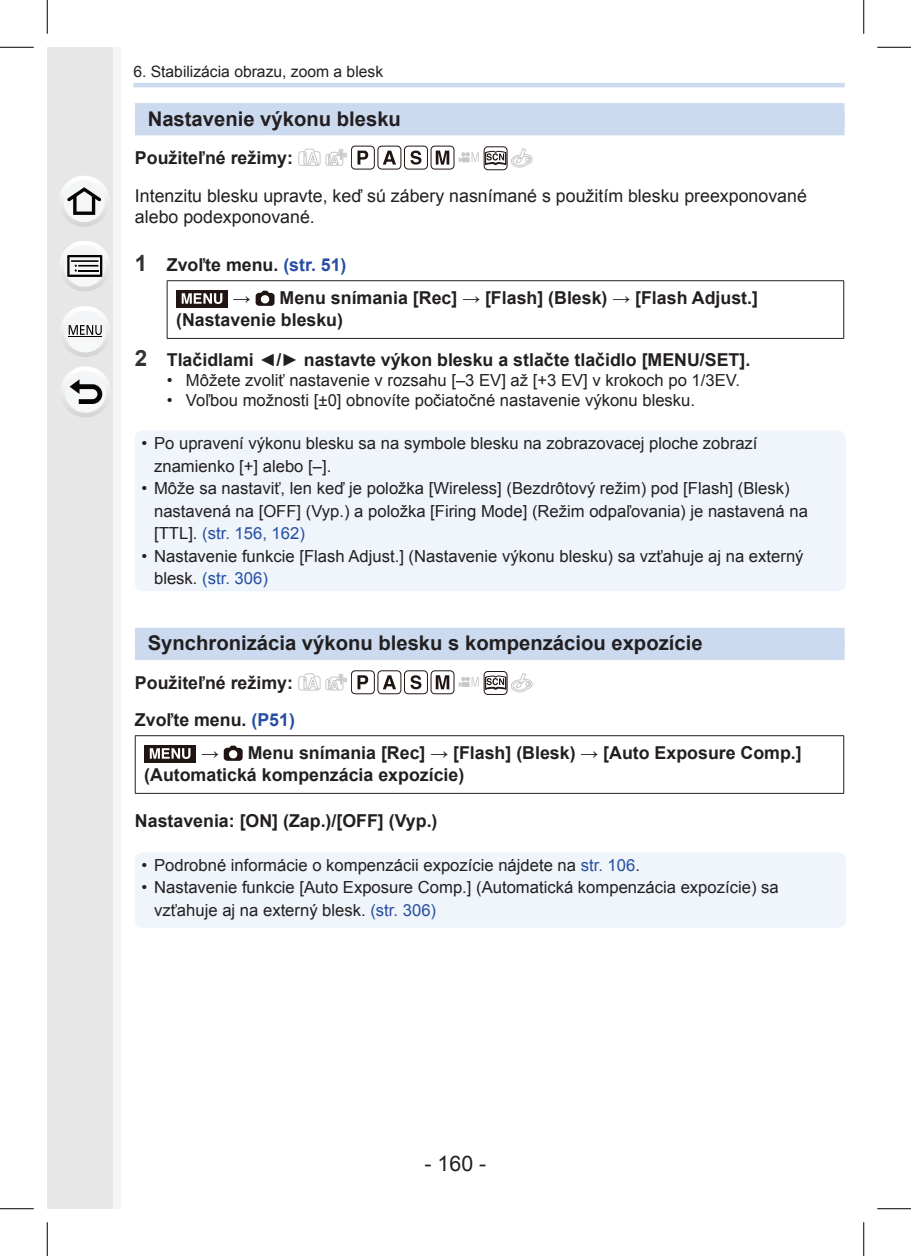
<style>
.page{position:relative;width:911px;height:1256px;background:#fff}
.page>*{position:absolute;margin:0;border:0;box-sizing:border-box;transform-origin:0 0}
.t1{font:21.38px "Arial";color:#231f20}
.Podnadpis_svetlo_mod{font:700 20.25px "Arial";color:#231f20}
.Základný_text_-_7_9{font:700 17.78px/21.4px "Arial";color:#231f20}
.Základný_text_-_7_9-2{font:17.78px/21.4px "Arial";color:#231f20}
.Odsadene_5{font:700 17.78px "Arial";color:#231f20}
.Odsadene_7_Ja{font:16.65px/22.5px "Arial";color:#231f20}
.t2{font:15.75px "Arial";color:#231f20}
.s1{font-size:22.5px;color:#313232}
.s2{color:#264ea2}
.s3{font-weight:400}
</style>
<div class="page">
<div style="left:47px;top:47px;width:74px;height:1161px;background:#e6e7e6"></div>
<div style="left:113px;top:47px;width:8px;height:1161px;background:#f4f5f6"></div>
<hr style="left:133px;top:83px;width:711px;height:4px;background:#ccdaef">
<div style="left:59px;top:176px;width:51px;height:51px;background:linear-gradient(to bottom,#fff,#d5d5d6);border-radius:26px"></div>
<div style="left:63px;top:180px;width:42px;height:42px;background:#f5f6f7;border-radius:21px"></div>
<svg style="left:67px;top:187px;width:34px;height:28px"></svg>
<svg style="left:60px;top:241px;width:49px;height:50px"></svg>
<svg style="left:61px;top:306px;width:49px;height:51px"></svg>
<hr style="left:68px;top:336px;width:34px;height:1px;background:#040503">
<svg style="left:60px;top:366px;width:51px;height:51px"></svg>
<div style="left:65px;top:371px;width:41px;height:41px;background:#f5f7f7;border-radius:21px"></div>
<svg style="left:70px;top:379px;width:32px;height:25px"></svg>
<div style="left:135px;top:103px;width:709px;height:23px;background:#ccdaef"></div>
<div style="left:135px;top:113px;width:709px;height:22px;background:#ccdaef"></div>
<div style="left:135px;top:627px;width:709px;height:23px;background:#ccdaef"></div>
<div style="left:135px;top:637px;width:709px;height:23px;background:#ccdaef"></div>
<svg style="left:298px;top:148px;width:49px;height:18px"></svg>
<div style="left:351px;top:146px;width:24px;height:23px;border:1px solid #201512;border-radius:4px"></div>
<svg style="left:357px;top:151px;width:11px;height:14px"></svg>
<div style="left:378px;top:146px;width:23px;height:23px;border:1px solid #201512;border-radius:4px"></div>
<svg style="left:383px;top:151px;width:13px;height:14px"></svg>
<div style="left:404px;top:146px;width:24px;height:23px;border:1px solid #201512;border-radius:4px"></div>
<svg style="left:410px;top:151px;width:11px;height:14px"></svg>
<div style="left:431px;top:146px;width:23px;height:23px;border:1px solid #201512;border-radius:4px"></div>
<svg style="left:436px;top:151px;width:13px;height:14px"></svg>
<svg style="left:459px;top:152px;width:20px;height:10px"></svg>
<div style="left:484px;top:146px;width:23px;height:24px;border:1px solid #201512;border-radius:4px"></div>
<svg style="left:485px;top:148px;width:48px;height:20px"></svg>
<hr style="left:167px;top:280px;width:677px;height:1px;background:#231f20">
<hr style="left:167px;top:281px;width:1px;height:57px;background:#231f20">
<hr style="left:843px;top:281px;width:1px;height:57px;background:#231f20">
<hr style="left:167px;top:338px;width:677px;height:1px;background:#231f20">
<div style="left:176px;top:290px;width:52px;height:17px;background:#201512"></div>
<svg style="left:182px;top:293px;width:40px;height:11px"></svg>
<svg style="left:256px;top:291px;width:19px;height:15px"></svg>
<div style="left:136px;top:431px;width:708px;height:159px;background:#eff5fb;border-radius:6px"></div>
<div style="left:135px;top:430px;width:711px;height:161px;border:2px solid #eff5fb;border-radius:6px"></div>
<svg style="left:298px;top:673px;width:49px;height:17px"></svg>
<div style="left:351px;top:670px;width:24px;height:24px;border:1px solid #201512;border-radius:4px"></div>
<svg style="left:357px;top:675px;width:11px;height:14px"></svg>
<div style="left:378px;top:670px;width:23px;height:24px;border:1px solid #201512;border-radius:4px"></div>
<svg style="left:383px;top:675px;width:13px;height:14px"></svg>
<div style="left:404px;top:670px;width:24px;height:24px;border:1px solid #201512;border-radius:4px"></div>
<svg style="left:410px;top:675px;width:11px;height:14px"></svg>
<div style="left:431px;top:670px;width:23px;height:24px;border:1px solid #201512;border-radius:4px"></div>
<svg style="left:436px;top:675px;width:13px;height:14px"></svg>
<svg style="left:459px;top:676px;width:20px;height:11px"></svg>
<div style="left:484px;top:671px;width:23px;height:23px;border:1px solid #201512;border-radius:4px"></div>
<svg style="left:485px;top:672px;width:48px;height:20px"></svg>
<hr style="left:135px;top:735px;width:709px;height:1px;background:#231f20">
<hr style="left:135px;top:736px;width:1px;height:57px;background:#231f20">
<hr style="left:843px;top:736px;width:1px;height:57px;background:#231f20">
<hr style="left:135px;top:793px;width:709px;height:1px;background:#231f20">
<div style="left:144px;top:744px;width:52px;height:18px;background:#201512"></div>
<svg style="left:150px;top:748px;width:40px;height:11px"></svg>
<svg style="left:224px;top:745px;width:19px;height:15px"></svg>
<div style="left:136px;top:853px;width:708px;height:73px;background:#eff5fb;border-radius:6px"></div>
<div style="left:135px;top:852px;width:711px;height:75px;border:2px solid #eff5fb;border-radius:6px"></div>
<hr style="left:0;top:47px;width:34px;height:1px;background:#000">
<hr style="left:877px;top:47px;width:34px;height:1px;background:#000">
<hr style="left:0;top:1208px;width:34px;height:1px;background:#000">
<hr style="left:877px;top:1208px;width:34px;height:1px;background:#000">
<hr style="left:47px;top:0;width:1px;height:34px;background:#000">
<hr style="left:47px;top:1222px;width:1px;height:33px;background:#000">
<hr style="left:863px;top:0;width:1px;height:34px;background:#000">
<hr style="left:863px;top:1222px;width:1px;height:33px;background:#000">
<p class="t2" style="left:133px;top:61px;width:251px">6. Stabilizácia obrazu, zoom a blesk</p>
<p class="Podnadpis_svetlo_mod" style="left:148px;top:105px;width:255px">Nastavenie výkonu blesku</p>
<p class="Základný_text_-_7_9" style="left:135px;top:148px;width:159px">Použiteľné režimy:</p>
<p class="Základný_text_-_7_9-2" style="left:135px;top:185px;width:673px">Intenzitu blesku upravte, keď sú zábery nasnímané s použitím blesku preexponované alebo podexponované.</p>
<p class="Odsadene_5" style="left:135px;top:253px;width:213px"><span class="s1">1</span> Zvoľte menu. <span class="s2">(str. 51)</span></p>
<p class="Základný_text_-_7_9" style="left:176px;top:288px;width:583px;text-indent:57px">→ Menu snímania [Rec] → [Flash] (Blesk) → [Flash Adjust.] (Nastavenie blesku)</p>
<p class="Odsadene_5" style="left:135px;top:347px;width:617px"><span class="s1">2</span> Tlačidlami <span class="s3">◄</span>/<span class="s3">►</span> nastavte výkon blesku a stlačte tlačidlo [MENU/SET].</p>
<p class="Odsadene_7_Ja" style="left:167px;top:368px;width:575px">• Môžete zvoliť nastavenie v rozsahu [‒3 EV] až [+3 EV] v krokoch po 1/3EV.</p>
<p class="Odsadene_7_Ja" style="left:167px;top:388px;width:530px">• Voľbou možnosti [±0] obnovíte počiatočné nastavenie výkonu blesku.</p>
<p class="Odsadene_7_Ja" style="left:154px;top:432px;width:605px;text-indent:-13px">• Po upravení výkonu blesku sa na symbole blesku na zobrazovacej ploche zobrazí znamienko [+] alebo [–].</p>
<p class="Odsadene_7_Ja" style="left:154px;top:477px;width:655px;text-indent:-13px">• Môže sa nastaviť, len keď je položka [Wireless] (Bezdrôtový režim) pod [Flash] (Blesk) nastavená na [OFF] (Vyp.) a položka [Firing Mode] (Režim odpaľovania) je nastavená na [TTL]. <span class="s2">(str. 156, 162)</span></p>
<p class="Odsadene_7_Ja" style="left:154px;top:544px;width:651px;text-indent:-13px">• Nastavenie funkcie [Flash Adjust.] (Nastavenie výkonu blesku) sa vzťahuje aj na externý blesk. <span class="s2">(str. 306)</span></p>
<p class="Podnadpis_svetlo_mod" style="left:148px;top:629px;width:556px">Synchronizácia výkonu blesku s kompenzáciou expozície</p>
<p class="Základný_text_-_7_9" style="left:135px;top:672px;width:159px">Použiteľné režimy:</p>
<p class="Základný_text_-_7_9" style="left:135px;top:710px;width:161px">Zvoľte menu. <span class="s2">(P51)</span></p>
<p class="Základný_text_-_7_9" style="left:144px;top:742px;width:659px;text-indent:57px">→ Menu snímania [Rec] → [Flash] (Blesk) → [Auto Exposure Comp.] (Automatická kompenzácia expozície)</p>
<p class="Základný_text_-_7_9" style="left:135px;top:811px;width:304px">Nastavenia: [ON] (Zap.)/[OFF] (Vyp.)</p>
<p class="Odsadene_7_Ja" style="left:141px;top:853px;width:500px">• Podrobné informácie o kompenzácii expozície nájdete na <span class="s2">str. 106</span>.</p>
<p class="Odsadene_7_Ja" style="left:154px;top:876px;width:626px;text-indent:-13px">• Nastavenie funkcie [Auto Exposure Comp.] (Automatická kompenzácia expozície) sa vzťahuje aj na externý blesk. <span class="s2">(str. 306)</span></p>
<p class="t1" style="left:425px;top:1149px;width:63px">- 160 -</p>
</div>
